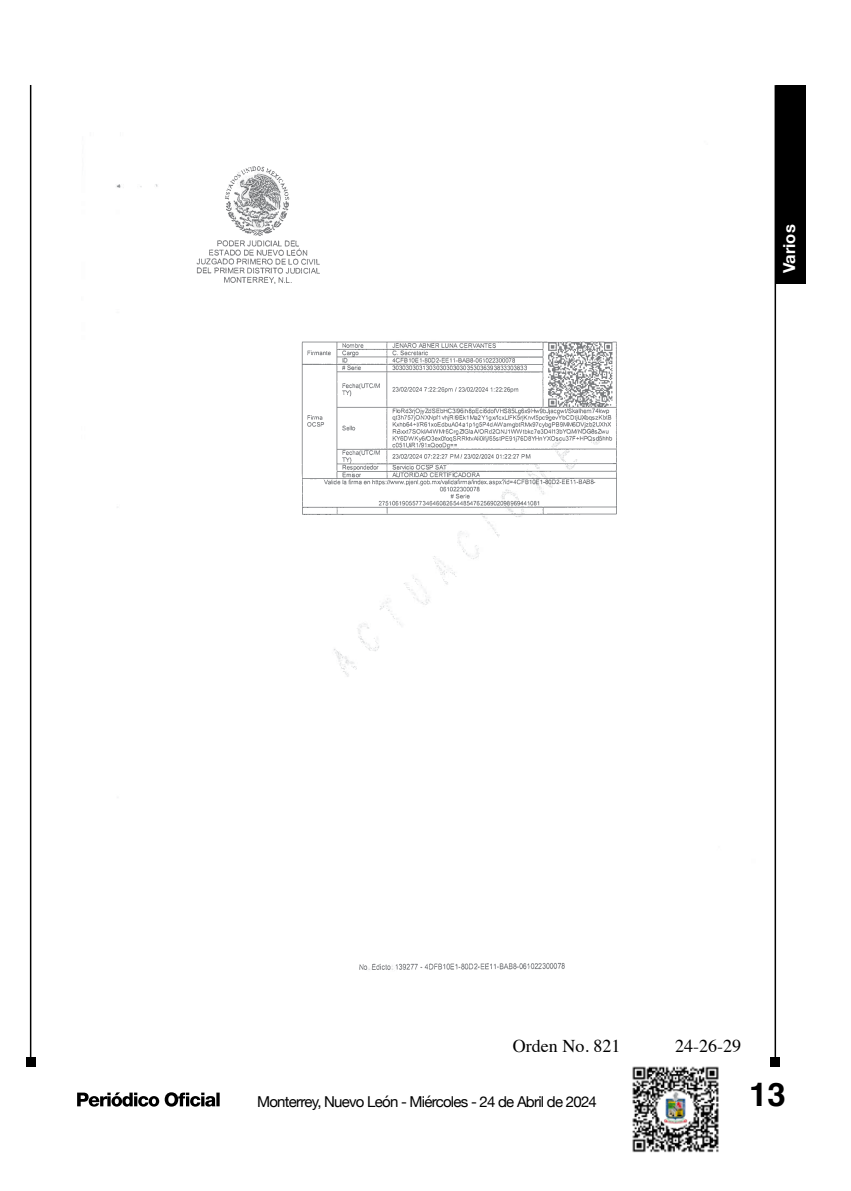
<style>
.page{position:relative;width:851px;height:1191px;background:#fff}
.page>*{position:absolute;margin:0;border:0;box-sizing:border-box;transform-origin:0 0}
.t1{font:700 33px "Helvetica";color:#000}
.t2{font:18px "Times";color:#000}
.t3{font:700 16.5px "Helvetica Neue";color:#fff}
.t4{font:15px "Helvetica Neue";letter-spacing:-.05em;color:#000}
</style>
<div class="page">
<hr style="left:30px;top:85px;width:1px;height:977px;background:#000">
<div style="left:26px;top:1057px;width:10px;height:10px;background:#000"></div>
<hr style="left:774px;top:85px;width:2px;height:977px;background:#000">
<div style="left:770px;top:1057px;width:10px;height:10px;background:#000"></div>
<div style="left:776px;top:85px;width:29px;height:198px;background:#000"></div>
<svg style="left:77px;top:1092px;width:143px;height:14px"></svg>
<img style="left:632px;top:1066px;width:87px;height:87px">
<img style="left:301px;top:341px;width:315px;height:174px">
<img style="left:196px;top:166px;width:123px;height:117px">
<img style="left:360px;top:963px;width:204px;height:6px">
<img style="left:334px;top:420px;width:265px;height:250px">
<img style="left:234px;top:174px;width:46px;height:53px">
<p class="t3" style="left:776px;top:273px;width:50px;rotate:-90deg">Varios</p>
<p class="t2" style="left:513px;top:1029px;width:109px">Orden No. 821</p>
<p class="t2" style="left:675px;top:1029px;width:67px">24-26-29</p>
<p class="t4" style="left:257px;top:1090px;width:341px">Monterrey, Nuevo León - Miércoles - 24 de Abril de 2024</p>
<h1 class="t1" style="left:749px;top:1074px;width:38px">13</h1>
</div>
